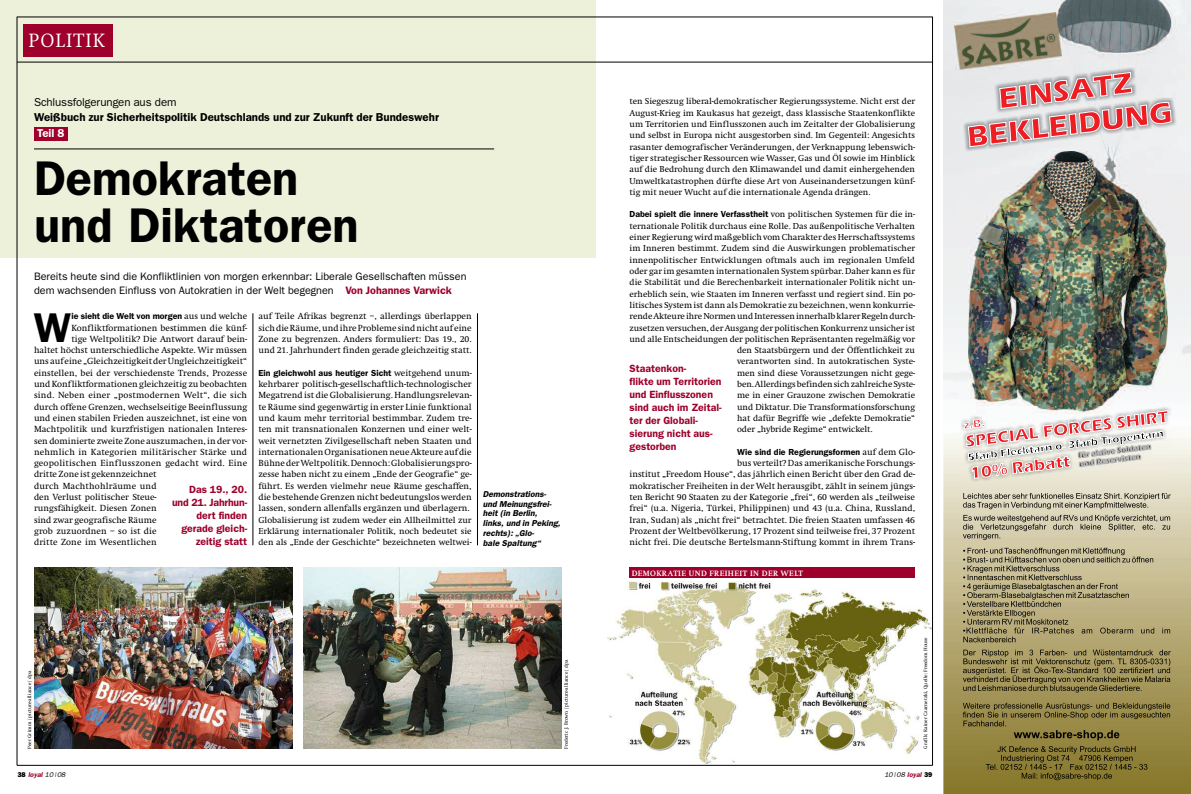
<style>
.page{position:relative;width:1191px;height:794px;background:#fff}
.page>*{position:absolute;margin:0;border:0;box-sizing:border-box;transform-origin:0 0}
.t1{font:600 48.9px/46.9px "Franklin Gothic";color:#000}
.t2{font:600 41.7px "Franklin Gothic";color:#000}
.t3{font:300 20px "Swift";letter-spacing:.055em;color:#fff}
.t4{font:600 11.5px "Franklin Gothic";color:#000}
.t5{font:11.5px "Franklin Gothic";letter-spacing:-.01em;color:#000}
.t6{font:600 11.5px "Franklin Gothic";color:#fff}
.t7{font:10.8px/14.3px "Franklin Gothic";color:#000}
.t8{font:600 10.5px/13px "Franklin Gothic";color:#9e002b}
.t9{font:9.2px/11.3px "Swift";color:#000;text-align:justify}
.t10{font:9.2px "Swift";letter-spacing:.02em;color:#000}
.t11{font:9px/11.3px "Swift";color:#000;text-align:justify}
.t12{font:600 8.8px "Franklin Gothic";color:#000}
.t13{font:italic 600 8.6px/9.8px "Franklin Gothic";color:#000}
.t14{font:700 8px "Swift";letter-spacing:.05em;color:#fff}
.t15{font:italic 600 7px "Franklin Gothic";color:#9e002b}
.t16{font:italic 7px "Franklin Gothic";color:#000}
.t17{font:5px "Swift";color:#000}
.s1{font-weight:600;color:#9e002b}
.s2{font-family:"Swift";font-weight:400;font-size:9.2px}
.s3{font-weight:800;font-style:normal;color:#000}
.s4{font-weight:400;color:#000}
.s5{font-family:"Swift";font-weight:400;font-size:9px}
.s6{font-weight:800;font-style:normal}
</style>
<div class="page">
<img style="left:943px;top:0;width:248px;height:794px">
<div style="left:0;top:0;width:595px;height:258px;background:#edf1da"></div>
<hr style="left:253px;top:313px;width:1px;height:232px;background:#000">
<hr style="left:477px;top:313px;width:1px;height:232px;background:#000">
<div style="left:23px;top:24px;width:90px;height:32px;background:#9e002b"></div>
<hr style="left:17px;top:62px;width:915px;height:1px;background:#000">
<hr style="left:17px;top:17px;width:915px;height:1px;background:#000">
<hr style="left:932px;top:17px;width:1px;height:748px;background:#000">
<hr style="left:17px;top:17px;width:1px;height:748px;background:#000">
<img style="left:34px;top:568px;width:258px;height:180px">
<img style="left:303px;top:568px;width:258px;height:180px">
<hr style="left:34px;top:149px;width:460px;height:1px;background:#000">
<div style="left:34px;top:127px;width:34px;height:13px;background:#9e002b"></div>
<div style="left:629px;top:568px;width:286px;height:10px;background:#9e002b"></div>
<img style="left:607px;top:582px;width:324px;height:181px">
<hr style="left:17px;top:765px;width:915px;height:1px;background:#000">
<h3 class="t3" style="left:29px;top:28px;width:77px">POLITIK</h3>
<p class="t5" style="left:34px;top:96px;width:144px">Schlussfolgerungen aus dem</p>
<p class="t4" style="left:34px;top:110px;width:406px">Weißbuch zur Sicherheitspolitik Deutschlands und zur Zukunft der Bundeswehr</p>
<p class="t6" style="left:37px;top:127px;width:29px">Teil 8</p>
<h1 class="t1" style="left:34px;top:154px;width:326px">Demokraten und Diktatoren</h1>
<p class="t7" style="left:34px;top:269px;width:434px">Bereits heute sind die Konfliktlinien von morgen erkennbar: Liberale Gesellschaften müssen dem wachsenden Einfluss von Autokratien in der Welt begegnen <span class="s1">Von Johannes Varwick</span></p>
<h2 class="t2" style="left:34px;top:303px;width:39px">W</h2>
<p class="t12" style="left:71px;top:311px;width:177px">ie sieht die Welt von morgen <span class="s2">aus und welche</span></p>
<p class="t9" style="left:71px;top:322px;width:177px">Konfliktformationen bestimmen die künf-</p>
<p class="t9" style="left:71px;top:333px;width:177px">tige Weltpolitik? Die Antwort darauf bein-</p>
<p class="t9" style="left:34px;top:344px;width:215px">haltet höchst unterschiedliche Aspekte. Wir müssen</p>
<p class="t9" style="left:34px;top:355px;width:215px">unsaufeine„GleichzeitigkeitderUngleichzeitigkeit“</p>
<p class="t9" style="left:34px;top:367px;width:215px">einstellen, bei der verschiedenste Trends, Prozesse</p>
<p class="t9" style="left:34px;top:378px;width:215px">undKonfliktformationengleichzeitig zubeobachten</p>
<p class="t10" style="left:34px;top:390px;width:215px">sind. Neben einer „postmodernen Welt“, die sich</p>
<p class="t9" style="left:34px;top:401px;width:215px">durch offene Grenzen, wechselseitige Beeinflussung</p>
<p class="t9" style="left:34px;top:412px;width:215px">und einen stabilen Frieden auszeichnet, ist eine von</p>
<p class="t9" style="left:34px;top:423px;width:215px">Machtpolitik und kurzfristigen nationalen Interes-</p>
<p class="t9" style="left:34px;top:435px;width:215px">sen dominierte zweite Zone auszumachen, in der vor-</p>
<p class="t10" style="left:34px;top:446px;width:215px">nehmlich in Kategorien militärischer Stärke und</p>
<p class="t10" style="left:34px;top:457px;width:215px">geopolitischen Einflusszonen gedacht wird. Eine</p>
<p class="t9" style="left:34px;top:468px;width:124px">dritte Zone ist gekennzeichnet</p>
<p class="t9" style="left:34px;top:480px;width:124px">durch Machthohlräume und</p>
<p class="t9" style="left:34px;top:491px;width:124px">den Verlust politischer Steue-</p>
<p class="t9" style="left:34px;top:502px;width:124px">rungsfähigkeit. Diesen Zonen</p>
<p class="t9" style="left:34px;top:514px;width:124px">sind zwar geografische Räume</p>
<p class="t9" style="left:34px;top:525px;width:124px">grob zuzuordnen – so ist die</p>
<p class="t9" style="left:34px;top:536px;width:124px">dritte Zone im Wesentlichen</p>
<p class="t8" style="left:172px;top:483px;width:77px;text-align:right">Das 19., 20. und 21. Jahrhun&shy;dert finden gerade gleich&shy;zeitig statt</p>
<p class="t9" style="left:258px;top:310px;width:215px">auf Teile Afrikas begrenzt –, allerdings überlappen sichdieRäume,undihreProbleme sindnicht auf eine Zone zu begrenzen. Anders formuliert: Das 19., 20. und 21. Jahrhundert finden gerade gleichzeitig statt.</p>
<p class="t12" style="left:258px;top:367px;width:215px">Ein gleichwohl aus heutiger Sicht <span class="s2">weitgehend unum-</span></p>
<p class="t9" style="left:258px;top:378px;width:215px">kehrbarer politisch-gesellschaftlich-technologischer Megatrend ist die Globalisierung. Handlungsrelevan&shy;te Räume sind gegenwärtig in erster Linie funktional und kaum mehr territorial bestimmbar. Zudem tre&shy;ten mit transnationalen Konzernen und einer welt&shy;weit vernetzten Zivilgesellschaft neben Staaten und internationalenOrganisationenneueAkteure aufdie BühnederWeltpolitik.Dennoch:Globalisierungspro&shy;zesse haben nicht zu einem „Ende der Geografie“ ge&shy;führt. Es werden vielmehr neue Räume geschaffen, die bestehende Grenzen nicht bedeutungslos werden lassen, sondern allenfalls ergänzen und überlagern.</p>
<p class="t11" style="left:258px;top:514px;width:215px">Globalisierung ist zudem weder ein Allheilmittel zur Erklärung internationaler Politik, noch bedeutet sie den als „Ende der Geschichte“ bezeichneten weltwei-</p>
<p class="t13" style="left:483px;top:489px;width:79px">Demonstrations&shy;und Meinungsfrei&shy;heit (in Berlin,<br>links, und in Peking, rechts): „Glo-<br>bale Spaltung“</p>
<p class="t17" style="left:26px;top:749px;width:80px;rotate:-90deg">Peer Grimm / picture-alliance / dpa</p>
<p class="t17" style="left:563px;top:749px;width:91px;rotate:-90deg">Frederic J. Brown / picture-alliance / dpa</p>
<p class="t15" style="left:17px;top:770px;width:50px"><span class="s3">38</span> loyal <span class="s4">10 |08</span></p>
<p class="t11" style="left:629px;top:96px;width:287px">ten Siegeszug liberal-demokratischer Regierungssysteme. Nicht erst der August-Krieg im Kaukasus hat gezeigt, dass klassische Staatenkonflikte um Territorien und Einflusszonen auch im Zeitalter der Globalisierung und selbst in Europa nicht ausgestorben sind. Im Gegenteil: Angesichts rasanter demografischer Veränderungen, der Verknappung lebenswich&shy;tiger strategischer Ressourcen wie Wasser, Gas und Öl sowie im Hinblick auf die Bedrohung durch den Klimawandel und damit einhergehenden Umweltkatastrophen dürfte diese Art von Auseinandersetzungen künf&shy;tig mit neuer Wucht auf die internationale Agenda drängen.</p>
<p class="t12" style="left:629px;top:209px;width:287px">Dabei spielt die innere Verfasstheit <span class="s5">von politischen Systemen für die in-</span></p>
<p class="t11" style="left:629px;top:220px;width:287px">ternationale Politik durchaus eine Rolle. Das außenpolitische Verhalten</p>
<p class="t11" style="left:629px;top:231px;width:287px">einer Regierung wird maßgeblich vom Charakter des Herrschaftssystems</p>
<p class="t11" style="left:629px;top:243px;width:287px">im Inneren bestimmt. Zudem sind die Auswirkungen problematischer</p>
<p class="t11" style="left:629px;top:254px;width:287px">innenpolitischer Entwicklungen oftmals auch im regionalen Umfeld</p>
<p class="t11" style="left:629px;top:265px;width:287px">oder gar im gesamten internationalen System spürbar. Daher kann es für</p>
<p class="t11" style="left:629px;top:276px;width:287px">die Stabilität und die Berechenbarkeit internationaler Politik nicht un-</p>
<p class="t11" style="left:629px;top:288px;width:287px">erheblich sein, wie Staaten im Inneren verfasst und regiert sind. Ein po-</p>
<p class="t11" style="left:629px;top:299px;width:287px">litisches System ist dann als Demokratie zu bezeichnen, wenn konkurrie-</p>
<p class="t11" style="left:629px;top:310px;width:287px">rendeAkteureihreNormenundInteresseninnerhalbklarerRegelndurch-</p>
<p class="t11" style="left:629px;top:322px;width:287px">zusetzen versuchen, der Ausgang der politischen Konkurrenz unsicher ist</p>
<p class="t11" style="left:629px;top:333px;width:287px">und alle Entscheidungen der politischen Repräsentanten regelmäßig vor</p>
<p class="t11" style="left:737px;top:344px;width:179px">den Staatsbürgern und der Öffentlichkeit zu</p>
<p class="t11" style="left:737px;top:356px;width:179px">verantworten sind. In autokratischen Syste-</p>
<p class="t11" style="left:737px;top:367px;width:179px">men sind diese Voraussetzungen nicht gege-</p>
<p class="t11" style="left:737px;top:378px;width:179px">ben.AllerdingsbefindensichzahlreicheSyste-</p>
<p class="t11" style="left:737px;top:389px;width:179px">me in einer Grauzone zwischen Demokratie</p>
<p class="t11" style="left:737px;top:401px;width:179px">und Diktatur. Die Transformationsforschung</p>
<p class="t11" style="left:737px;top:412px;width:179px">hat dafür Begriffe wie „defekte Demokratie“</p>
<p class="t11" style="left:737px;top:423px;width:137px">oder „hybride Regime“ entwickelt.</p>
<p class="t12" style="left:737px;top:447px;width:179px">Wie sind die Regierungsformen <span class="s2">auf dem Glo-</span></p>
<p class="t9" style="left:629px;top:457px;width:287px;text-indent:108px">bus verteilt? Das amerikanische Forschungs&shy;institut „Freedom House“, das jährlich einen Bericht über den Grad de&shy;mokratischer Freiheiten in der Welt herausgibt, zählt in seinem jüngs&shy;ten Bericht 90 Staaten zu der Kategorie „frei“, 60 werden als „teilweise frei“ (u.a. Nigeria, Türkei, Philippinen) und 43 (u.a. China, Russland, Iran, Sudan) als „nicht frei“ betrachtet. Die freien Staaten umfassen 46<br>Prozent der Weltbevölkerung, 17 Prozent sind teilweise frei, 37 Prozent nicht frei. Die deutsche Bertelsmann-Stiftung kommt in ihrem Trans-</p>
<p class="t8" style="left:629px;top:362px;width:94px">Staatenkon-<br>flikte um Territorien und Einflusszonen sind auch im Zeital&shy;ter der Globali&shy;sierung nicht aus&shy;gestorben</p>
<p class="t14" style="left:631px;top:568px;width:173px">DEMOKRATIE UND FREIHEIT IN DER WELT</p>
<p class="t17" style="left:922px;top:749px;width:113px;rotate:-90deg">Grafik: Rainer Czarnetzki, Quelle: Freedom House</p>
<p class="t16" style="left:884px;top:770px;width:50px">10|08 <span class="s1">loyal</span> <span class="s6">39</span></p>
</div>
